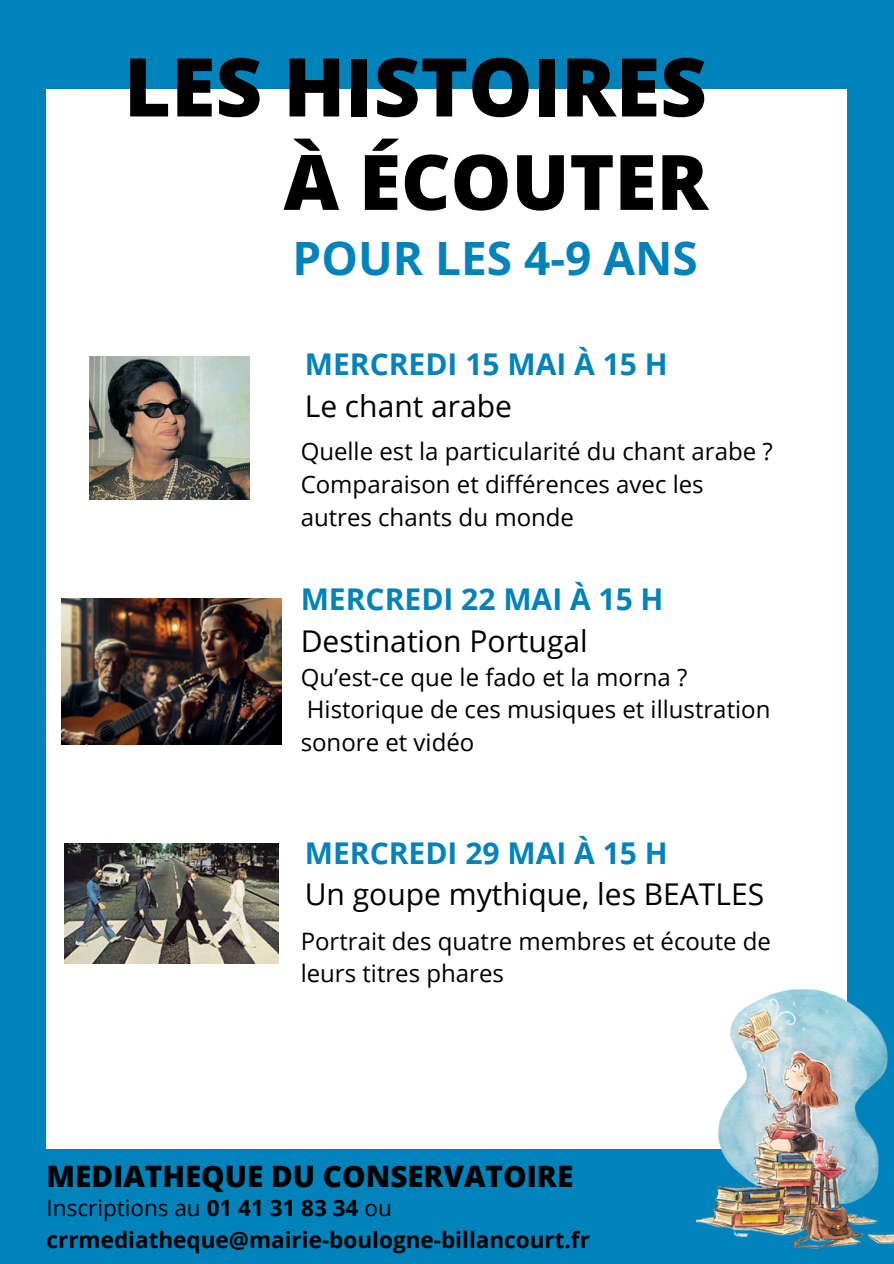
<style>
.page{position:relative;width:894px;height:1264px;background:#fff}
.page>*{position:absolute;margin:0;border:0;box-sizing:border-box;transform-origin:0 0}
.t1{font:800 81px "Open Sans";color:#000}
.t2{font:800 76.5px "Open Sans";color:#000}
.t3{font:700 45.9px "Open Sans";color:#0083bb}
.t4{font:30px "Open Sans";color:#000}
.t5{font:700 30px "Open Sans";color:#0083bb}
.t6{font:800 29.55px "Open Sans";color:#000}
.t7{font:24px/32.7px "Open Sans";color:#000}
.t8{font:700 22.5px "Open Sans";color:#000}
.t9{font:22.5px "Open Sans";color:#000}
.s1{font-weight:700}
</style>
<div class="page">
<div style="left:0;top:0;width:893px;height:1263px;background:#0083bb"></div>
<div style="left:47px;top:89px;width:799px;height:1059px;background:#fff"></div>
<img style="left:696px;top:983px;width:197px;height:266px">
<img style="left:89px;top:356px;width:160px;height:143px">
<img style="left:62px;top:598px;width:219px;height:146px">
<img style="left:65px;top:843px;width:213px;height:120px">
<p class="t1" style="left:124px;top:30px;width:584px">LES HISTOIRES</p>
<p class="t2" style="left:283px;top:128px;width:426px">À ÉCOUTER</p>
<p class="t3" style="left:292px;top:226px;width:406px">POUR LES 4-9 ANS</p>
<p class="t5" style="left:305px;top:343px;width:364px">MERCREDI 15 MAI À 15 H</p>
<p class="t4" style="left:305px;top:385px;width:209px">Le chant arabe</p>
<p class="t7" style="left:300px;top:435px;width:473px">Quelle est la particularité du chant arabe ?<br>Comparaison et différences avec les autres chants du monde</p>
<p class="t5" style="left:300px;top:578px;width:364px">MERCREDI 22 MAI À 15 H</p>
<p class="t4" style="left:300px;top:619px;width:288px">Destination Portugal</p>
<p class="t7" style="left:300px;top:660px;width:388px">Qu’est-ce que le fado et la morna ?</p>
<p class="t7" style="left:300px;top:692px;width:471px">Historique de ces musiques et illustration sonore et vidéo</p>
<p class="t5" style="left:305px;top:831px;width:364px">MERCREDI 29 MAI À 15 H</p>
<p class="t4" style="left:305px;top:873px;width:461px">Un goupe mythique, les BEATLES</p>
<p class="t7" style="left:300px;top:923px;width:472px">Portrait des quatre membres et écoute de leurs titres phares</p>
<p class="t6" style="left:47px;top:1155px;width:528px">MEDIATHEQUE DU CONSERVATOIRE</p>
<p class="t9" style="left:47px;top:1192px;width:347px">Inscriptions au <span class="s1">01 41 31 83 34</span> ou</p>
<h3 class="t8" style="left:47px;top:1223px;width:544px">crrmediatheque@mairie-boulogne-billancourt.fr</h3>
</div>
